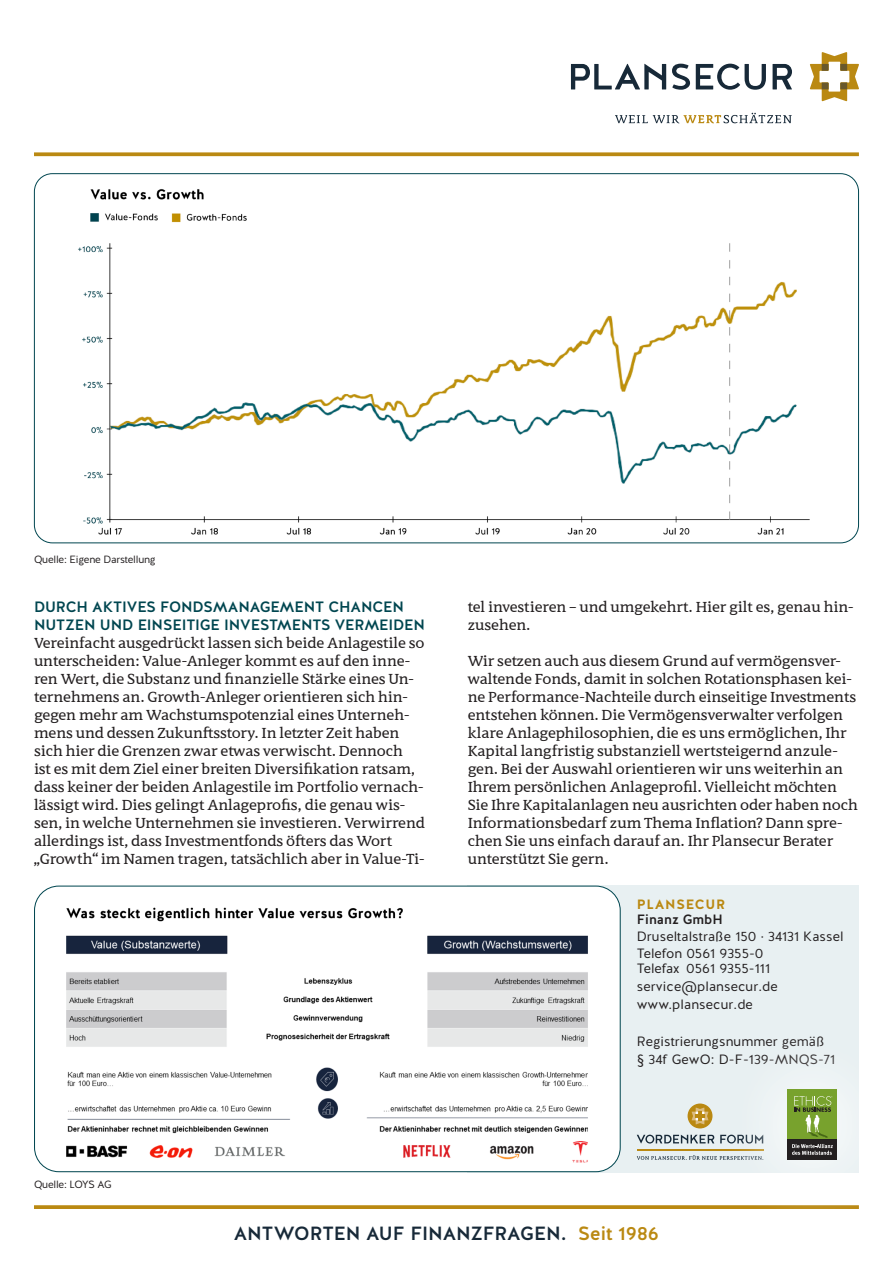
<style>
.page{position:relative;width:893px;height:1263px;background:#fff}
.page>*{position:absolute;margin:0;border:0;box-sizing:border-box;transform-origin:0 0}
.t1{font:500 19.05px "Halis GR";letter-spacing:-.005em;color:#172938}
.Fließtext_schwarz{font:15px/18px "Filo Pro";letter-spacing:-.01em;color:#231f20}
.Fließtext_schwarz-2{font:500 15px/18px "Halis GR";letter-spacing:-.01em;color:#004650}
.t2{font:13.5px/15px "Halis GR";letter-spacing:.005em;color:#231f20}
.Kontaktdaten{font:500 13.5px "Halis GR";color:#231f20}
.Kontaktdaten-2{font:700 13.5px "Halis GR";letter-spacing:.05em;color:#ba8912}
.t3{font:10.5px "Halis GR";letter-spacing:-.02em;color:#231f20}
.s1{color:#ba8912}
</style>
<div class="page">
<svg style="left:615px;top:113px;width:177px;height:10px"></svg>
<svg style="left:571px;top:64px;width:95px;height:25px"></svg>
<svg style="left:672px;top:64px;width:18px;height:26px"></svg>
<svg style="left:696px;top:64px;width:70px;height:26px"></svg>
<svg style="left:773px;top:64px;width:19px;height:25px"></svg>
<svg style="left:810px;top:52px;width:49px;height:49px"></svg>
<svg style="left:34px;top:152px;width:825px;height:4px;background:#c1952a"></svg>
<svg style="left:34px;top:1205px;width:687px;height:4px;background:#be9020"></svg>
<div style="left:468px;top:885px;width:391px;height:287px;background:#e8f0f2"></div>
<div style="left:688px;top:1103px;width:24px;height:25px;background:#ba8912;border-radius:50%"></div>
<svg style="left:692px;top:1107px;width:16px;height:17px"></svg>
<svg style="left:637px;top:1155px;width:84px;height:5px"></svg>
<hr style="left:637px;top:1149px;width:126px;height:1px;background:#ba8912">
<svg style="left:637px;top:1135px;width:77px;height:8px"></svg>
<div style="left:721px;top:1024px;width:172px;height:202px;background:#fff;opacity:.75"></div>
<div style="left:788px;top:1090px;width:49px;height:49px;background:#78a22d"></div>
<svg style="left:794px;top:1096px;width:38px;height:42px"></svg>
<div style="left:788px;top:1139px;width:49px;height:21px;background:#231f20"></div>
<svg style="left:792px;top:1144px;width:41px;height:11px"></svg>
<img style="left:78px;top:189px;width:732px;height:346px">
<div style="left:35px;top:886px;width:585px;height:286px;background:#fff;border-radius:24px"></div>
<img style="left:49px;top:887px;width:557px;height:285px">
<p class="t3" style="left:34px;top:552px;width:123px">Quelle: Eigene Darstellung</p>
<p class="Fließtext_schwarz-2" style="left:34px;top:598px;width:393px">DURCH AKTIVES FONDSMANAGEMENT CHANCEN<br>NUTZEN UND EINSEITIGE INVESTMENTS VERMEIDEN</p>
<p class="Fließtext_schwarz" style="left:34px;top:634px;width:392px">Vereinfacht ausgedrückt lassen sich beide Anlagestile so unterscheiden: Value-Anleger kommt es auf den inne&shy;ren Wert, die Substanz und finanzielle Stärke eines Un&shy;ternehmens an. Growth-Anleger orientieren sich hin&shy;gegen mehr am Wachstumspotenzial eines Unterneh&shy;mens und dessen Zukunftsstory. In letzter Zeit haben sich hier die Grenzen zwar etwas verwischt. Dennoch<br>ist es mit dem Ziel einer breiten Diversifikation ratsam, dass keiner der beiden Anlagestile im Portfolio vernach&shy;lässigt wird. Dies gelingt Anlageprofis, die genau wis&shy;sen, in welche Unternehmen sie investieren. Verwirrend allerdings ist, dass Investmentfonds öfters das Wort „Growth“ im Namen tragen, tatsächlich aber in Value-Ti-</p>
<p class="Fließtext_schwarz" style="left:468px;top:598px;width:387px">tel investieren – und umgekehrt. Hier gilt es, genau hin&shy;zusehen.</p>
<p class="Fließtext_schwarz" style="left:468px;top:652px;width:392px">Wir setzen auch aus diesem Grund auf vermögensver&shy;waltende Fonds, damit in solchen Rotationsphasen kei&shy;ne Performance-Nachteile durch einseitige Investments entstehen können. Die Vermögensverwalter verfolgen klare Anlagephilosophien, die es uns ermöglichen, Ihr Kapital langfristig substanziell wertsteigernd anzule&shy;gen. Bei der Auswahl orientieren wir uns weiterhin an Ihrem persönlichen Anlageprofil. Vielleicht möchten Sie Ihre Kapitalanlagen neu ausrichten oder haben noch Informationsbedarf zum Thema Inflation? Dann spre&shy;chen Sie uns einfach darauf an. Ihr Plansecur Berater unterstützt Sie gern.</p>
<p class="Kontaktdaten-2" style="left:637px;top:896px;width:90px">PLANSECUR</p>
<p class="Kontaktdaten" style="left:637px;top:911px;width:88px">Finanz GmbH</p>
<p class="t2" style="left:637px;top:929px;width:208px">Druseltalstraße 150 · 34131 Kassel</p>
<p class="t2" style="left:637px;top:946px;width:135px">Telefon 0561 9355-0<br>Telefax 0561 9355-111</p>
<p class="t2" style="left:637px;top:979px;width:142px">service@plansecur.de</p>
<p class="t2" style="left:637px;top:997px;width:118px">www.plansecur.de</p>
<p class="t2" style="left:637px;top:1034px;width:189px">Registrierungsnummer gemäß</p>
<p class="t2" style="left:637px;top:1052px;width:200px">§ 34f GewO: D-F-139-MNQS-71</p>
<p class="t3" style="left:34px;top:1178px;width:79px">Quelle: LOYS AG</p>
<p class="t1" style="left:234px;top:1221px;width:427px">ANTWORTEN AUF FINANZFRAGEN. <span class="s1">Seit 1986</span></p>
</div>
